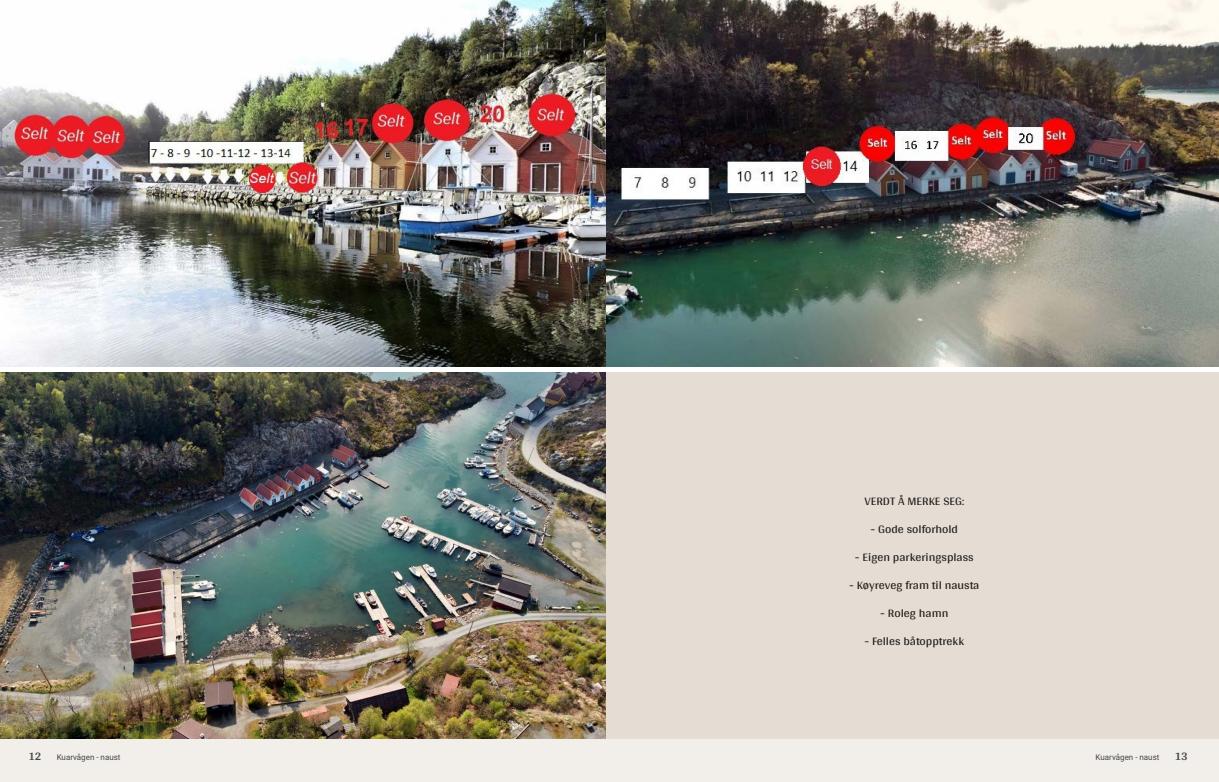
<style>
.page{position:relative;width:1219px;height:782px;background:#fff}
.page>*{position:absolute;margin:0;border:0;box-sizing:border-box;transform-origin:0 0}
.t1{font:12px "Arya";color:#1d1d1b}
.t2{font:700 12px "Arya";color:#414749}
.t3{font:8px "Roboto";color:#414749}
</style>
<div class="page">
<img style="left:0;top:0;width:607px;height:367px">
<img style="left:0;top:372px;width:607px;height:367px">
<div style="left:0;top:739px;width:612px;height:42px;background:#f2eeea"></div>
<img style="left:607px;top:0;width:612px;height:367px">
<div style="left:607px;top:739px;width:612px;height:42px;background:#f2eeea"></div>
<div style="left:607px;top:372px;width:612px;height:367px;background:#e5dcd4"></div>
<p class="t1" style="left:864px;top:493px;width:101px">VERDT Å MERKE SEG:</p>
<p class="t1" style="left:870px;top:521px;width:89px">‑ Gode solforhold</p>
<p class="t1" style="left:855px;top:549px;width:120px">‑ Eigen parkeringsplass</p>
<p class="t1" style="left:849px;top:577px;width:132px">‑ Køyreveg fram til nausta</p>
<p class="t1" style="left:880px;top:605px;width:70px">‑ Roleg hamn</p>
<p class="t1" style="left:864px;top:633px;width:101px">‑ Felles båtopptrekk</p>
<p class="t2" style="left:28px;top:749px;width:15px">12</p>
<p class="t3" style="left:57px;top:751px;width:65px">Kuarvågen - naust</p>
<p class="t3" style="left:1096px;top:751px;width:65px">Kuarvågen - naust</p>
<p class="t2" style="left:1175px;top:749px;width:15px">13</p>
</div>
